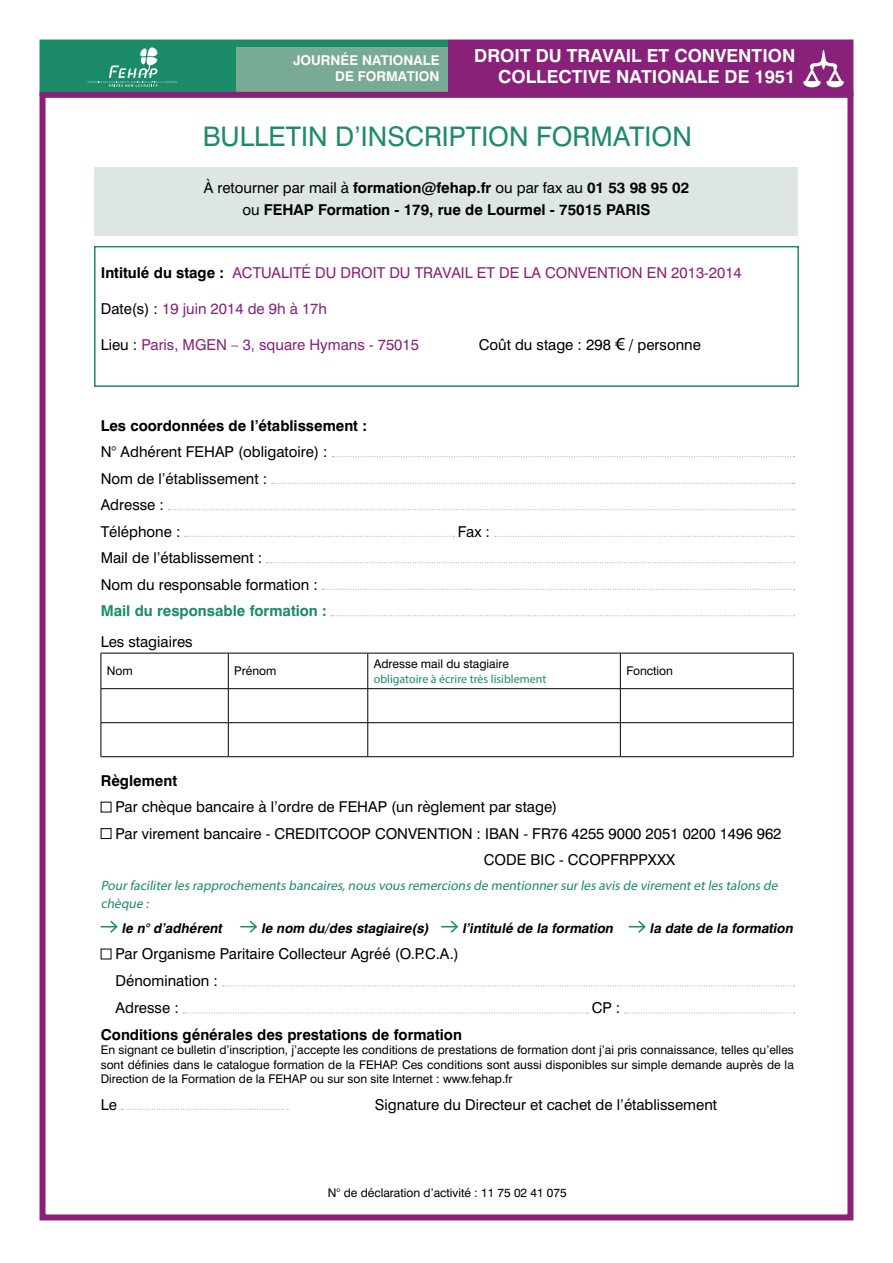
<style>
.page{position:relative;width:893px;height:1263px;background:#fff}
.page>*{position:absolute;margin:0;border:0;box-sizing:border-box;transform-origin:0 0}
.t1{font:27px "Swiss 721 BT";color:#1c8b6a}
.t2{font:700 18px "Swiss 721 BT";color:#fff}
.t3{font:15px/26.5px "Swiss 721 BT";color:#000}
.t4{font:700 15px/22.2px "Swiss 721 BT";color:#000;text-align:center}
.t5{font:15px "Swiss 721 BT";color:#89217a}
.t6{font:700 15px "Swiss 721 BT";color:#1c8b6a}
.t7{font:italic 13.5px/18px "Myriad Pro";color:#1c8b6a}
.t8{font:italic 700 13.5px "Swiss 721 BT";color:#000}
.t9{font:700 13.5px/16.2px "Swiss 721 BT";color:#fff}
.t10{font:12px/14.4px "Swiss 721 BT";color:#000;text-align:justify}
.t11{font:12px "Myriad Pro";color:#1c8b6a}
.s1{font-weight:400}
.s2{font-weight:700;color:#000}
.s3{color:#000}
</style>
<div class="page">
<svg style="left:615px;top:338px;width:10px;height:12px"></svg>
<svg style="left:332px;top:456px;width:462px;height:1px"></svg>
<svg style="left:272px;top:483px;width:522px;height:1px"></svg>
<svg style="left:169px;top:509px;width:625px;height:1px"></svg>
<svg style="left:185px;top:536px;width:269px;height:1px"></svg>
<svg style="left:495px;top:536px;width:299px;height:1px"></svg>
<svg style="left:267px;top:562px;width:527px;height:1px"></svg>
<svg style="left:322px;top:589px;width:472px;height:1px"></svg>
<svg style="left:331px;top:615px;width:463px;height:1px"></svg>
<hr style="left:101px;top:653px;width:127px;height:1px;background:#000">
<hr style="left:101px;top:653px;width:1px;height:35px;background:#000">
<hr style="left:228px;top:653px;width:140px;height:1px;background:#000">
<hr style="left:228px;top:653px;width:1px;height:35px;background:#000">
<hr style="left:368px;top:653px;width:252px;height:1px;background:#000">
<hr style="left:367px;top:653px;width:1px;height:35px;background:#000">
<hr style="left:620px;top:653px;width:173px;height:1px;background:#000">
<hr style="left:620px;top:653px;width:1px;height:35px;background:#000">
<hr style="left:793px;top:653px;width:1px;height:35px;background:#000">
<hr style="left:228px;top:689px;width:1px;height:33px;background:#000">
<hr style="left:367px;top:689px;width:1px;height:33px;background:#000">
<hr style="left:620px;top:689px;width:1px;height:33px;background:#000">
<hr style="left:101px;top:723px;width:1px;height:33px;background:#000">
<hr style="left:228px;top:723px;width:1px;height:33px;background:#000">
<hr style="left:367px;top:723px;width:1px;height:33px;background:#000">
<hr style="left:620px;top:723px;width:1px;height:33px;background:#000">
<hr style="left:793px;top:723px;width:1px;height:33px;background:#000">
<hr style="left:101px;top:688px;width:127px;height:1px;background:#000">
<hr style="left:101px;top:689px;width:1px;height:33px;background:#000">
<hr style="left:228px;top:688px;width:140px;height:1px;background:#000">
<hr style="left:368px;top:688px;width:252px;height:1px;background:#000">
<hr style="left:620px;top:688px;width:173px;height:1px;background:#000">
<hr style="left:793px;top:689px;width:1px;height:33px;background:#000">
<hr style="left:101px;top:722px;width:127px;height:1px;background:#000">
<hr style="left:228px;top:722px;width:140px;height:1px;background:#000">
<hr style="left:368px;top:722px;width:252px;height:1px;background:#000">
<hr style="left:620px;top:722px;width:173px;height:1px;background:#000">
<hr style="left:101px;top:756px;width:127px;height:1px;background:#000">
<hr style="left:228px;top:756px;width:140px;height:1px;background:#000">
<hr style="left:368px;top:756px;width:252px;height:1px;background:#000">
<hr style="left:620px;top:756px;width:173px;height:1px;background:#000">
<div style="left:101px;top:828px;width:10px;height:11px;border:1px solid #000"></div>
<svg style="left:101px;top:920px;width:17px;height:13px"></svg>
<svg style="left:240px;top:920px;width:18px;height:13px"></svg>
<svg style="left:441px;top:920px;width:18px;height:13px"></svg>
<svg style="left:629px;top:920px;width:17px;height:13px"></svg>
<svg style="left:222px;top:986px;width:572px;height:1px"></svg>
<svg style="left:183px;top:1013px;width:405px;height:1px"></svg>
<svg style="left:625px;top:1013px;width:169px;height:1px"></svg>
<svg style="left:121px;top:1109px;width:167px;height:1px"></svg>
<div style="left:95px;top:167px;width:703px;height:69px;background:#dde6e0"></div>
<div style="left:94px;top:246px;width:705px;height:141px;border:2px solid #1c8b6a"></div>
<div style="left:40px;top:40px;width:408px;height:57px;background:#1c8b6a"></div>
<div style="left:448px;top:40px;width:405px;height:57px;background:#89217a"></div>
<svg style="left:88px;top:46px;width:89px;height:41px"></svg>
<div style="left:236px;top:47px;width:212px;height:47px;background:#79aa93"></div>
<div style="left:40px;top:92px;width:813px;height:1128px;border:6px solid #89217a"></div>
<svg style="left:803px;top:50px;width:41px;height:37px"></svg>
<p class="t9" style="left:335px;top:52px;width:106px;text-indent:-42px">JOURNÉE nationale<br>DE FORMATION</p>
<p class="t2" style="left:474px;top:44px;width:25px">Droit</p>
<p class="t2" style="left:536px;top:44px;width:45px">du tra</p>
<p class="t2" style="left:602px;top:44px;width:22px">vail</p>
<p class="t2" style="left:647px;top:44px;width:92px">et Convention</p>
<p class="t2" style="left:498px;top:66px;width:25px">Collecti</p>
<p class="t2" style="left:588px;top:66px;width:54px">ve Nationale</p>
<p class="t2" style="left:725px;top:66px;width:72px">de 1951</p>
<h1 class="t1" style="left:203px;top:120px;width:491px">Bulletin d’inscription Formation</h1>
<p class="t4" style="left:204px;top:176px;width:487px"><span class="s1">À retourner par mail à</span> formation@fehap.fr <span class="s1">ou par fax au</span> 01 53 98 95 02 <span class="s1">ou</span> FEHAP Formation - 179, rue de Lourmel - 75015 PARIS</p>
<p class="t5" style="left:101px;top:264px;width:643px"><span class="s2">Intitulé du stage :</span> Actualité du droit du travail et de la convention en 2013-2014</p>
<p class="t5" style="left:101px;top:300px;width:228px"><span class="s3">Date(s) :</span> 19 juin 2014 de 9h à 17h</p>
<p class="t5" style="left:101px;top:336px;width:362px"><span class="s3">Lieu :</span> Paris, MGEN – 3, square Hymans - 75015 <span class="s3">C</span></p>
<p class="t3" style="left:489px;top:331px;width:213px">oût du stage : 298 / personne</p>
<p class="t4" style="left:101px;top:414px;width:268px">Les coordonnées de l’établissement :</p>
<p class="t3" style="left:101px;top:438px;width:228px">N° Adhérent FEHAP (obligatoire) :<br>Nom de l’établissement :<br>Adresse :<br>Téléphone :</p>
<p class="t3" style="left:458px;top:518px;width:34px">Fax :</p>
<p class="t3" style="left:101px;top:544px;width:219px">Mail de l’établissement :<br>Nom du responsable formation :</p>
<p class="t6" style="left:101px;top:602px;width:228px">Mail du responsable formation :</p>
<p class="t3" style="left:101px;top:628px;width:93px">Les stagiaires</p>
<p class="t10" style="left:107px;top:664px;width:27px">Nom</p>
<p class="t10" style="left:234px;top:664px;width:44px">Prénom</p>
<p class="t10" style="left:374px;top:657px;width:137px">Adresse mail du stagiaire</p>
<p class="t11" style="left:374px;top:671px;width:174px">obligatoire à écrire très lisiblement</p>
<p class="t10" style="left:626px;top:664px;width:48px">Fonction</p>
<p class="t4" style="left:101px;top:769px;width:78px">Règlement</p>
<p class="t3" style="left:116px;top:794px;width:443px">Par chèque bancaire à l’ordre de FEHAP (un règlement par stage)<br>Par virement bancaire - CREDITCOOP</p>
<p class="t3" style="left:375px;top:820px;width:11px">CONVENTION</p>
<p class="t3" style="left:484px;top:820px;width:299px;text-indent:-7px">: I BAN - FR76 4255 9000 2051 0200 1496 962<br>CODE</p>
<p class="t3" style="left:531px;top:847px;width:49px">BIC - CCOP</p>
<p class="t3" style="left:610px;top:847px;width:19px">FRPP</p>
<p class="t3" style="left:648px;top:847px;width:29px">XXX</p>
<p class="t7" style="left:101px;top:876px;width:681px">Pourfaciliterles rapprochements bancaires,nous vous remercions de mentionnersurles avis de virementetles talons de chèque :</p>
<p class="t8" style="left:122px;top:920px;width:105px">le n° d’adhérent</p>
<p class="t8" style="left:261px;top:920px;width:172px">le nom du/des stagiaire(s)</p>
<p class="t8" style="left:462px;top:920px;width:155px">l’intitulé de la formation</p>
<p class="t8" style="left:650px;top:920px;width:148px">la date de la formation</p>
<p class="t3" style="left:116px;top:940px;width:345px;line-height:27px">Par Organisme Paritaire Collecteur Agréé (O.P.C.A.)<br>Dénomination :<br>Adresse :</p>
<p class="t3" style="left:592px;top:995px;width:30px">CP :</p>
<p class="t4" style="left:101px;top:1023px;width:363px">Conditions générales des prestations de formation</p>
<p class="t10" style="left:101px;top:1043px;width:695px">En signant ce bulletin d’inscription, j’accepte les conditions de prestations de formation dont j’ai pris connaissance, telles qu’elles sont définies dans le catalogue formation de la FEHAP. Ces conditions sont aussi disponibles sur simple demande auprès de la Direction de la Formation de la FEHAP ou sur son site I nternet : www.fehap.fr</p>
<p class="t3" style="left:101px;top:1091px;width:18px">Le</p>
<p class="t3" style="left:375px;top:1091px;width:344px">Signature du Directeur et cachet de l’établissement</p>
<p class="t10" style="left:328px;top:1185px;width:240px">N° de déclaration d’activité : 11 75 02 41 075</p>
</div>
